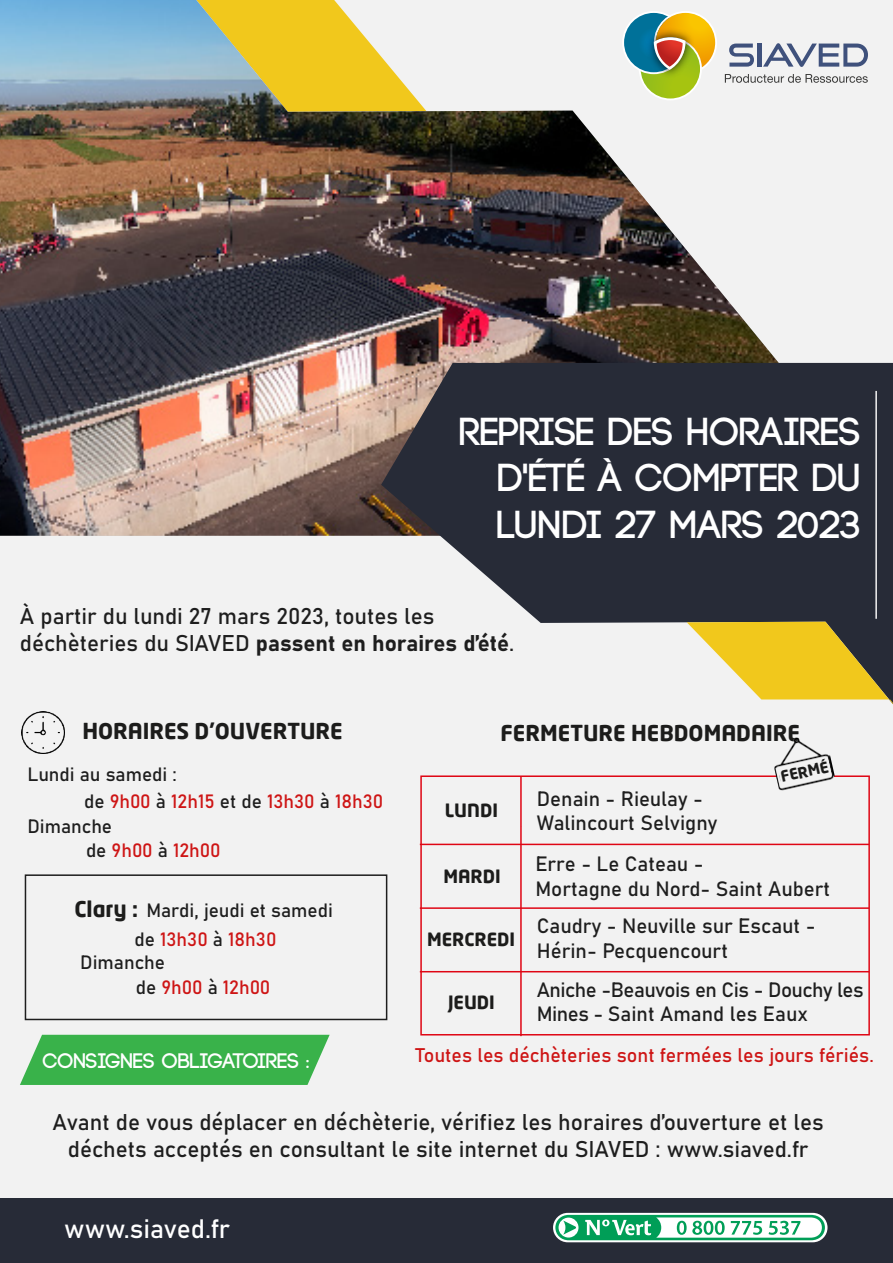
<style>
.page{position:relative;width:893px;height:1263px;background:#f2f2f2}
.page>*{position:absolute;margin:0;border:0;box-sizing:border-box;transform-origin:0 0}
.t1{font:700 39px/46.8px "Code";color:#fff;text-align:justify}
.t2{font:26.4px "Bahnschrift";color:#fff}
.t3{font:22.5px/27px "Bahnschrift";color:#1e1e1e}
.t4{font:700 21.6px "Neo Tech";color:#1c1c1b}
.t5{font:700 21px "Code";color:#fff}
.t6{font:20.4px/24.6px "Bahnschrift";color:#1e1e1e}
.t7{font:20.4px/24.6px "Bahnschrift";letter-spacing:-.025em;color:#1e1e1e}
.t8{font:19.5px "Bahnschrift";color:#ce1515}
.t9{font:19.05px/24.6px "Bahnschrift";color:#1e1e1e}
.t10{font:19.05px "Bahnschrift";color:#ce1515}
.t11{font:700 18px "Neo Tech";color:#1c1c1b}
.t12{font:700 15px "Neo Tech";color:#1c1c1b}
.s1{color:#1e1e1e}
.s2{color:#ce1515}
</style>
<div class="page">
<div style="left:0;top:1198px;width:893px;height:65px;background:#272b37"></div>
<img style="left:0;top:0;width:893px;height:536px">
<svg style="left:381px;top:363px;width:512px;height:260px;background:#3b3d47"></svg>
<svg style="left:687px;top:622px;width:206px;height:82px"></svg>
<hr style="left:875px;top:391px;width:2px;height:228px;background:#f2f2f2">
<svg style="left:553px;top:1213px;width:274px;height:29px"></svg>
<svg style="left:555px;top:1215px;width:270px;height:25px;background:#7ecda9"></svg>
<div style="left:639px;top:37px;width:63px;height:63px;background:#fff;border-radius:50%"></div>
<svg style="left:641px;top:39px;width:59px;height:60px"></svg>
<svg style="left:622px;top:11px;width:63px;height:63px"></svg>
<div style="left:624px;top:13px;width:59px;height:59px;background:#007199;border-radius:30px"></div>
<img style="left:641px;top:32px;width:57px;height:50px">
<svg style="left:654px;top:11px;width:63px;height:59px"></svg>
<svg style="left:729px;top:44px;width:25px;height:23px"></svg>
<hr style="left:757px;top:44px;width:4px;height:23px;background:#3f517c">
<svg style="left:763px;top:43px;width:105px;height:24px"></svg>
<svg style="left:725px;top:74px;width:143px;height:9px"></svg>
<svg style="left:20px;top:1035px;width:310px;height:50px;background:#46b656"></svg>
<div style="left:25px;top:874px;width:362px;height:146px;border:2px solid #1e1e1e"></div>
<hr style="left:520px;top:776px;width:2px;height:50px;background:#df0614">
<hr style="left:520px;top:826px;width:2px;height:210px;background:#df0614">
<hr style="left:420px;top:844px;width:449px;height:1px;background:#df0614">
<hr style="left:420px;top:907px;width:449px;height:2px;background:#df0614">
<hr style="left:420px;top:971px;width:449px;height:1px;background:#df0614">
<div style="left:420px;top:775px;width:450px;height:260px;border:2px solid #df0614"></div>
<img style="left:768px;top:737px;width:68px;height:54px">
<svg style="left:778px;top:760px;width:54px;height:26px"></svg>
<img style="left:22px;top:711px;width:42px;height:43px">
<h1 class="t1" style="left:497px;top:409px;width:365px;text-indent:-37px">REPRISE DES HORAIRES D'ÉTÉ À COMPTER DU LUNDI 27 MARS 2023</h1>
<p class="t3" style="left:20px;top:601px;width:496px">À partir du lundi 27 mars 2023, toutes les déchèteries du SIAVED passent en horaires d’été.</p>
<p class="t4" style="left:82px;top:717px;width:262px">HORAIRES D’OUVERTURE</p>
<p class="t9" style="left:27px;top:760px;width:151px">Lundi au samedi :</p>
<p class="t10" style="left:84px;top:787px;width:301px"><span class="s1">de</span> 9h00 <span class="s1">à</span> 12h15 <span class="s1">et de</span> 13h30 <span class="s1">à</span> 18h30</p>
<p class="t9" style="left:27px;top:813px;width:86px">Dimanche</p>
<p class="t10" style="left:86px;top:836px;width:136px"><span class="s1">de</span> 9h00 <span class="s1">à</span> 12h00</p>
<p class="t4" style="left:74px;top:895px;width:65px">Clary :</p>
<p class="t9" style="left:146px;top:896px;width:188px">Mardi, jeudi et samedi</p>
<p class="t10" style="left:135px;top:925px;width:143px"><span class="s1">de</span> 13h30 <span class="s1">à</span> 18h30</p>
<p class="t9" style="left:136px;top:949px;width:136px;text-indent:-56px">Dimanche<br>de <span class="s2">9h00</span> à <span class="s2">12h00</span></p>
<p class="t4" style="left:500px;top:719px;width:301px">FERMETURE HEBDOMADAIRE</p>
<p class="t11" style="left:445px;top:799px;width:55px">LUNDI</p>
<p class="t11" style="left:443px;top:865px;width:59px">MARDI</p>
<p class="t11" style="left:427px;top:927px;width:90px">MERCREDI</p>
<p class="t11" style="left:448px;top:990px;width:48px">JEUDI</p>
<p class="t12" style="left:779px;top:768px;width:50px;rotate:-13deg">FERMÉ</p>
<p class="t6" style="left:537px;top:785px;width:182px">Denain - Rieulay -<br>Walincourt Selvigny</p>
<p class="t6" style="left:535px;top:850px;width:296px">Erre - Le Cateau -<br>Mortagne du Nord- Saint Aubert</p>
<p class="t6" style="left:537px;top:912px;width:280px">Caudry - Neuville sur Escaut -<br>Hérin- Pecquencourt</p>
<p class="t7" style="left:537px;top:976px;width:328px">Aniche -Beauvois en Cis - Douchy les<br>Mines - Saint Amand les Eaux</p>
<p class="t5" style="left:43px;top:1050px;width:268px">CONSIGNES OBLIGATOIRES :</p>
<p class="t8" style="left:416px;top:1040px;width:460px">Toutes les déchèteries sont fermées les jours fériés.</p>
<p class="t3" style="left:52px;top:1107px;width:773px;text-align:center">Avant de vous déplacer en déchèterie, vérifiez les horaires d’ouverture et les déchets acceptés en consultant le site internet du SIAVED : www.siaved.fr</p>
<p class="t2" style="left:64px;top:1209px;width:167px">www.siaved.fr</p>
</div>
